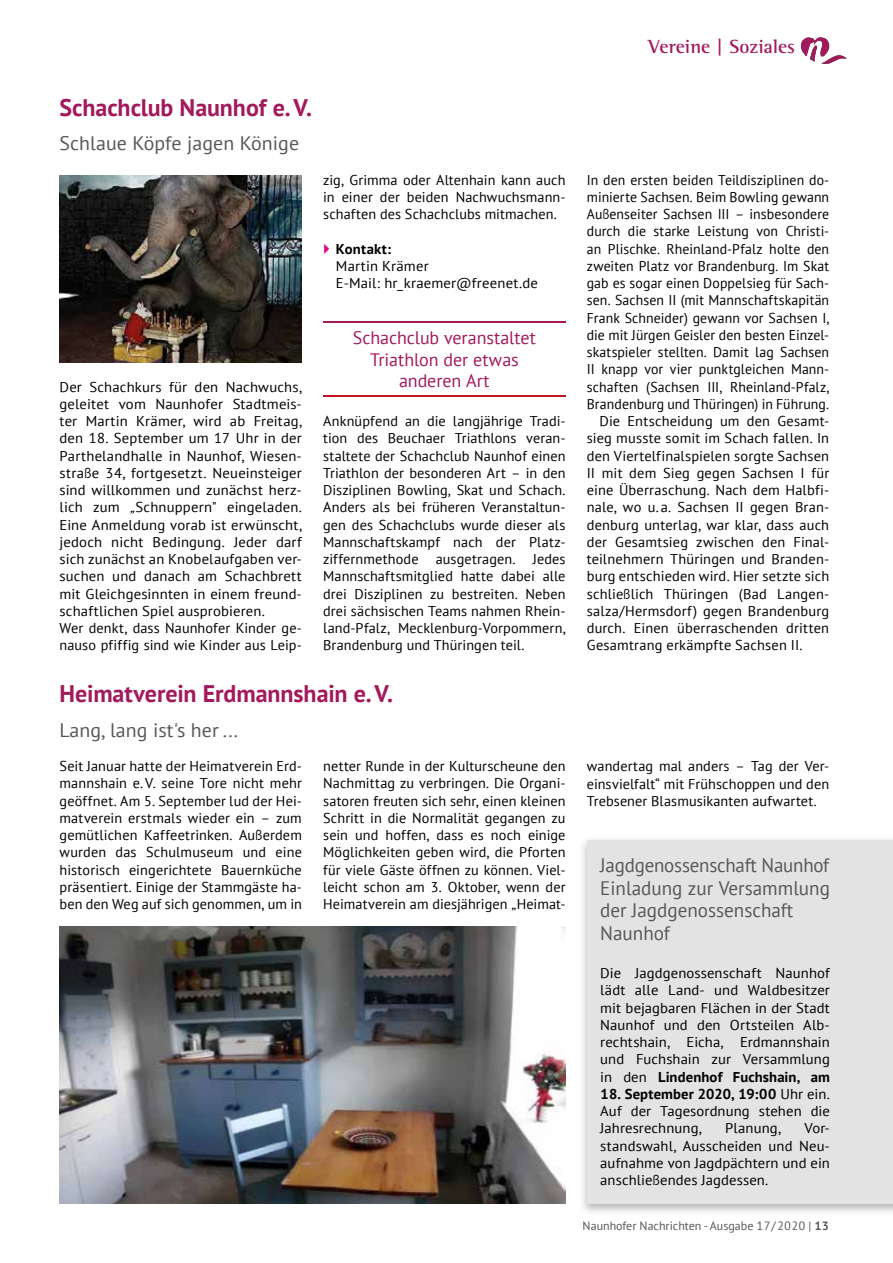
<style>
.page{position:relative;width:893px;height:1263px;background:#fff}
.page>*{position:absolute;margin:0;border:0;box-sizing:border-box;transform-origin:0 0}
.t1{font:700 24px "PT Sans";letter-spacing:-.005em;color:#a21a5b}
.t2{font:19.5px/22.5px "PT Sans";color:#575756}
.t3{font:700 19.5px "Rotis Semi Serif";letter-spacing:.005em;color:#a21a5b}
.t4{font:18px/21.6px "PT Sans";letter-spacing:-.005em;color:#a21a5b;text-align:center}
.t5{font:14.25px/17.2px "PT Sans";letter-spacing:.01em;color:#000;text-align:justify}
.t6{font:700 14.25px "PT Sans";letter-spacing:.015em;color:#000}
.t7{font:12px "PT Sans";color:#575756}
.s1{font-family:"Geometric 231 BT Roman C"}
.s2{font-style:italic}
.s3{font-weight:700}
</style>
<div class="page">
<svg style="left:801px;top:37px;width:46px;height:27px"></svg>
<hr style="left:323px;top:321px;width:243px;height:2px;background:#a21a5b">
<hr style="left:323px;top:396px;width:243px;height:1px;background:#be1622">
<img style="left:582px;top:839px;width:311px;height:374px">
<div style="left:587px;top:840px;width:306px;height:363px;background:#e3e3e3"></div>
<img style="left:60px;top:175px;width:242px;height:187px">
<img style="left:60px;top:926px;width:506px;height:277px">
<h1 class="t1" style="left:60px;top:91px;width:254px">Schachclub Naunhof e. V.</h1>
<h2 class="t2" style="left:60px;top:131px;width:241px">Schlaue Köpfe jagen Könige</h2>
<p class="t5" style="left:323px;top:171px;width:244px">zig, Grimma oder Altenhain kann auch in einer der beiden Nachwuchsmann&shy;schaften des Schachclubs mitmachen.</p>
<p class="t6" style="left:336px;top:239px;width:57px">Kontakt:</p>
<p class="t5" style="left:336px;top:257px;width:203px">Martin Krämer<br>E-Mail: hr_kraemer@freenet.de</p>
<p class="t5" style="left:60px;top:378px;width:244px;text-align:left">Der Schachkurs für den Nachwuchs, geleitet vom Naunhofer Stadtmeis&shy;ter Martin Krämer, wird ab Freitag, den 18. September um 17 Uhr in der Parthelandhalle in Naunhof, Wiesen&shy;stra<span class="s1">ß</span>e 34, fortgesetzt. Neueinsteiger sind willkommen und zunächst herz&shy;lich zum <span class="s2">„</span>Schnuppern" eingeladen.<br>Eine Anmeldung vorab ist erwünscht, jedoch nicht Bedingung. Jeder darf sich zunächst an Knobelaufgaben ver&shy;suchen und danach am Schachbrett mit Gleichgesinnten in einem freund&shy;schaftlichen Spiel ausprobieren.<br>Wer denkt, dass Naunhofer Kinder ge&shy;nauso pfiffig sind wie Kinder aus Leip-</p>
<p class="t4" style="left:353px;top:326px;width:185px">Schachclub veranstaltet<br>Triathlon der etwas anderen Art</p>
<p class="t5" style="left:323px;top:412px;width:244px">Anknüpfend an die langjährige Tradi&shy;tion des Beuchaer Triathlons veran&shy;staltete der Schachclub Naunhof einen Triathlon der besonderen Art – in den Disziplinen Bowling, Skat und Schach.<br>Anders als bei früheren Veranstaltun&shy;gen des Schachclubs wurde dieser als Mannschaftskampf nach der Platz&shy;ziffernmethode ausgetragen. Jedes Mannschaftsmitglied hatte dabei alle drei Disziplinen zu bestreiten. Neben drei sächsischen Teams nahmen Rhein&shy;land-Pfalz, Mecklenburg-Vorpommern, Brandenburg und Thüringen teil.</p>
<h1 class="t1" style="left:60px;top:678px;width:335px">Heimatverein Erdmannshain e. V.</h1>
<h2 class="t2" style="left:60px;top:718px;width:180px">Lang, lang ist's her ...</h2>
<h2 class="t3" style="left:648px;top:35px;width:148px">Vereine | Soziales</h2>
<p class="t5" style="left:587px;top:171px;width:244px">In den ersten beiden Teildisziplinen do-</p>
<p class="t5" style="left:587px;top:188px;width:244px">minierte Sachsen. Beim Bowling gewann</p>
<p class="t5" style="left:587px;top:205px;width:244px">Au<span class="s1">ß</span>enseiter Sachsen III – insbesondere</p>
<p class="t5" style="left:587px;top:222px;width:244px">durch die starke Leistung von Christi-</p>
<p class="t5" style="left:587px;top:240px;width:244px">an Plischke. Rheinland-Pfalz holte den</p>
<p class="t5" style="left:587px;top:257px;width:244px">zweiten Platz vor Brandenburg. Im Skat</p>
<p class="t5" style="left:587px;top:274px;width:244px">gab es sogar einen Doppelsieg für Sach-</p>
<p class="t5" style="left:587px;top:291px;width:244px">sen. Sachsen II (mit Mannschaftskapitän</p>
<p class="t5" style="left:587px;top:309px;width:244px">Frank Schneider) gewann vor Sachsen I,</p>
<p class="t5" style="left:587px;top:326px;width:244px">die mit Jürgen Geisler den besten Einzel-</p>
<p class="t5" style="left:587px;top:343px;width:244px">skatspieler stellten. Damit lag Sachsen</p>
<p class="t5" style="left:587px;top:360px;width:244px">II knapp vor vier punktgleichen Mann-</p>
<p class="t5" style="left:587px;top:378px;width:244px">schaften (Sachsen III, Rheinland-Pfalz,</p>
<p class="t5" style="left:587px;top:395px;width:244px">Brandenburg und Thüringen) in Führung.</p>
<p class="t5" style="left:600px;top:412px;width:231px">Die Entscheidung um den Gesamt-</p>
<p class="t5" style="left:587px;top:429px;width:244px">sieg musste somit im Schach fallen. In</p>
<p class="t5" style="left:587px;top:447px;width:244px">den Viertelfinalspielen sorgte Sachsen</p>
<p class="t5" style="left:587px;top:464px;width:244px">II mit dem Sieg gegen Sachsen I für</p>
<p class="t5" style="left:587px;top:481px;width:244px">eine Überraschung. Nach dem Halbfi-</p>
<p class="t5" style="left:587px;top:498px;width:244px">nale, wo u. a. Sachsen II gegen Bran-</p>
<p class="t5" style="left:587px;top:516px;width:244px">denburg unterlag, war klar, dass auch</p>
<p class="t5" style="left:587px;top:533px;width:244px">der Gesamtsieg zwischen den Final-</p>
<p class="t5" style="left:587px;top:550px;width:244px">teilnehmern Thüringen und Branden-</p>
<p class="t5" style="left:587px;top:567px;width:244px">burg entschieden wird. Hier setzte sich</p>
<p class="t5" style="left:587px;top:585px;width:244px">schlie<span class="s1">ß</span>lich Thüringen (Bad Langen-</p>
<p class="t5" style="left:587px;top:602px;width:244px">salza/Hermsdorf) gegen Brandenburg</p>
<p class="t5" style="left:587px;top:619px;width:244px">durch. Einen überraschenden dritten</p>
<p class="t5" style="left:587px;top:636px;width:217px">Gesamtrang erkämpfte Sachsen II.</p>
<p class="t5" style="left:60px;top:757px;width:244px">Seit Januar hatte der Heimatverein Erd&shy;mannshain e. V. seine Tore nicht mehr geöffnet. Am 5. September lud der Hei&shy;matverein erstmals wieder ein – zum gemütlichen Kaffeetrinken. Au<span class="s1">ß</span>erdem wurden das Schulmuseum und eine historisch eingerichtete Bauernküche präsentiert. Einige der Stammgäste ha&shy;ben den Weg auf sich genommen, um in</p>
<p class="t5" style="left:323px;top:757px;width:244px">netter Runde in der Kulturscheune den Nachmittag zu verbringen. Die Organi&shy;satoren freuten sich sehr, einen kleinen Schritt in die Normalität gegangen zu sein und hoffen, dass es noch einige Möglichkeiten geben wird, die Pforten für viele Gäste öffnen zu können. Viel&shy;leicht schon am 3. Oktober, wenn der Heimatverein am diesjährigen „Heimat-</p>
<p class="t5" style="left:587px;top:757px;width:244px">wandertag mal anders – Tag der Ver&shy;einsvielfalt“ mit Frühschoppen und den Trebsener Blasmusikanten aufwartet.</p>
<h2 class="t2" style="left:600px;top:854px;width:231px">Jagdgenossenschaft Naunhof<br>Einladung zur Versammlung der Jagdgenossenschaft<br>Naunhof</h2>
<p class="t5" style="left:600px;top:964px;width:231px">Die Jagdgenossenschaft Naunhof lädt alle Land- und Waldbesitzer mit bejagbaren Flächen in der Stadt Naunhof und den Ortsteilen Alb&shy;rechtshain, Eicha, Erdmannshain und Fuchshain zur Versammlung in den <span class="s3">Lindenhof Fuchshain, am</span></p>
<p class="t5" style="left:600px;top:1085px;width:231px"><span class="s3">18. September 2020, 19:00</span> Uhr ein.<br>Auf der Tagesordnung stehen die Jahresrechnung,</p>
<p class="t5" style="left:725px;top:1119px;width:57px">Planung,</p>
<p class="t5" style="left:600px;top:1119px;width:231px;text-indent:204px">Vor&shy;standswahl, Ausscheiden und Neu&shy;aufnahme von Jagdpächtern und ein anschlie<span class="s1">ß</span>endes Jagdessen.</p>
<p class="t7" style="left:583px;top:1217px;width:248px">Naunhofer Nachrichten - Ausgabe 17 / 2020 | <span class="s3">13</span></p>
</div>
